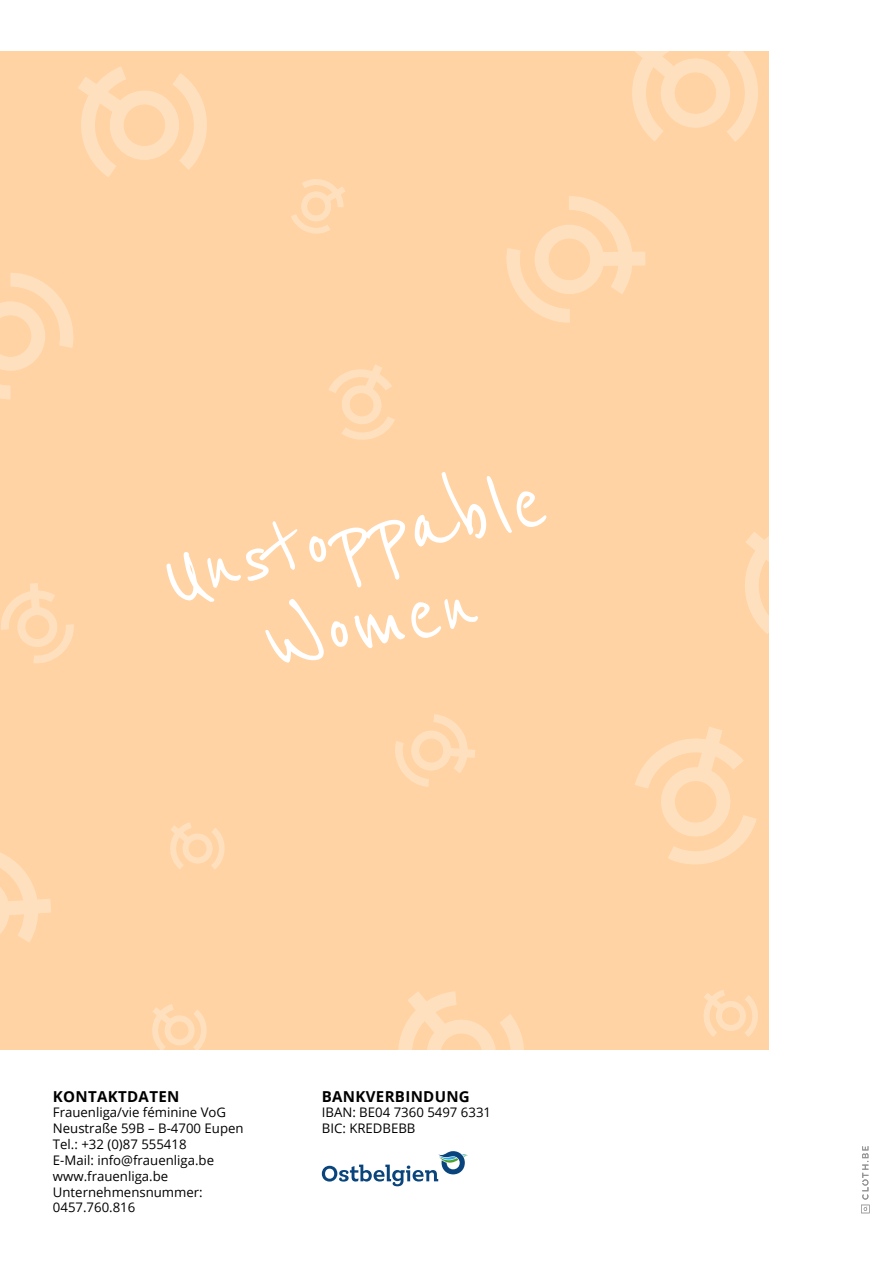
<style>
.page{position:relative;width:893px;height:1263px;background:#fff}
.page>*{position:absolute;margin:0;border:0;box-sizing:border-box;transform-origin:0 0}
.t1{font:102.9px/87.6px "Reenie Beanie";color:#fff;text-align:center}
.t2{font:700 15.15px "Open Sans";letter-spacing:.02em;color:#000}
.t3{font:13.2px/15.9px "Open Sans";color:#000}
</style>
<div class="page">
<svg style="left:322px;top:1151px;width:146px;height:35px"></svg>
<svg style="left:861px;top:1205px;width:9px;height:8px"></svg>
<svg style="left:862px;top:1146px;width:6px;height:53px"></svg>
<div style="left:0;top:51px;width:768px;height:999px;background:#ffd3a3"></div>
<svg style="left:506px;top:196px;width:127px;height:127px"></svg>
<div style="left:601px;top:252px;width:44px;height:14px;background:#ffe0be"></div>
<svg style="left:635px;top:727px;width:122px;height:138px"></svg>
<svg style="left:0;top:273px;width:73px;height:126px"></svg>
<svg style="left:632px;top:51px;width:126px;height:91px"></svg>
<svg style="left:745px;top:532px;width:23px;height:102px"></svg>
<svg style="left:0;top:852px;width:51px;height:90px"></svg>
<svg style="left:78px;top:66px;width:129px;height:111px"></svg>
<svg style="left:170px;top:822px;width:55px;height:47px"></svg>
<svg style="left:703px;top:990px;width:55px;height:47px"></svg>
<svg style="left:291px;top:179px;width:54px;height:55px"></svg>
<svg style="left:398px;top:991px;width:126px;height:59px"></svg>
<svg style="left:152px;top:1004px;width:55px;height:46px"></svg>
<svg style="left:328px;top:365px;width:67px;height:75px"></svg>
<svg style="left:395px;top:714px;width:80px;height:73px"></svg>
<svg style="left:1px;top:583px;width:73px;height:80px"></svg>
<h1 class="t1" style="left:155px;top:533px;width:392px;rotate:-11deg">Unstoppable<br>Women</h1>
<p class="t2" style="left:53px;top:1085px;width:128px">KONTAKTDATEN</p>
<p class="t3" style="left:53px;top:1104px;width:192px">Frauenliga/vie féminine VoG<br>Neustraße 59B – B-4700 Eupen<br>Tel.: +32 (0)87 555418<br>E-Mail: info@frauenliga.be www.frauenliga.be<br>Unternehmensnummer:<br>0457.760.816</p>
<p class="t2" style="left:322px;top:1085px;width:150px">BANKVERBINDUNG</p>
<p class="t3" style="left:322px;top:1104px;width:171px">IBAN: BE04 7360 5497 6331<br>BIC: KREDBEBB</p>
</div>
